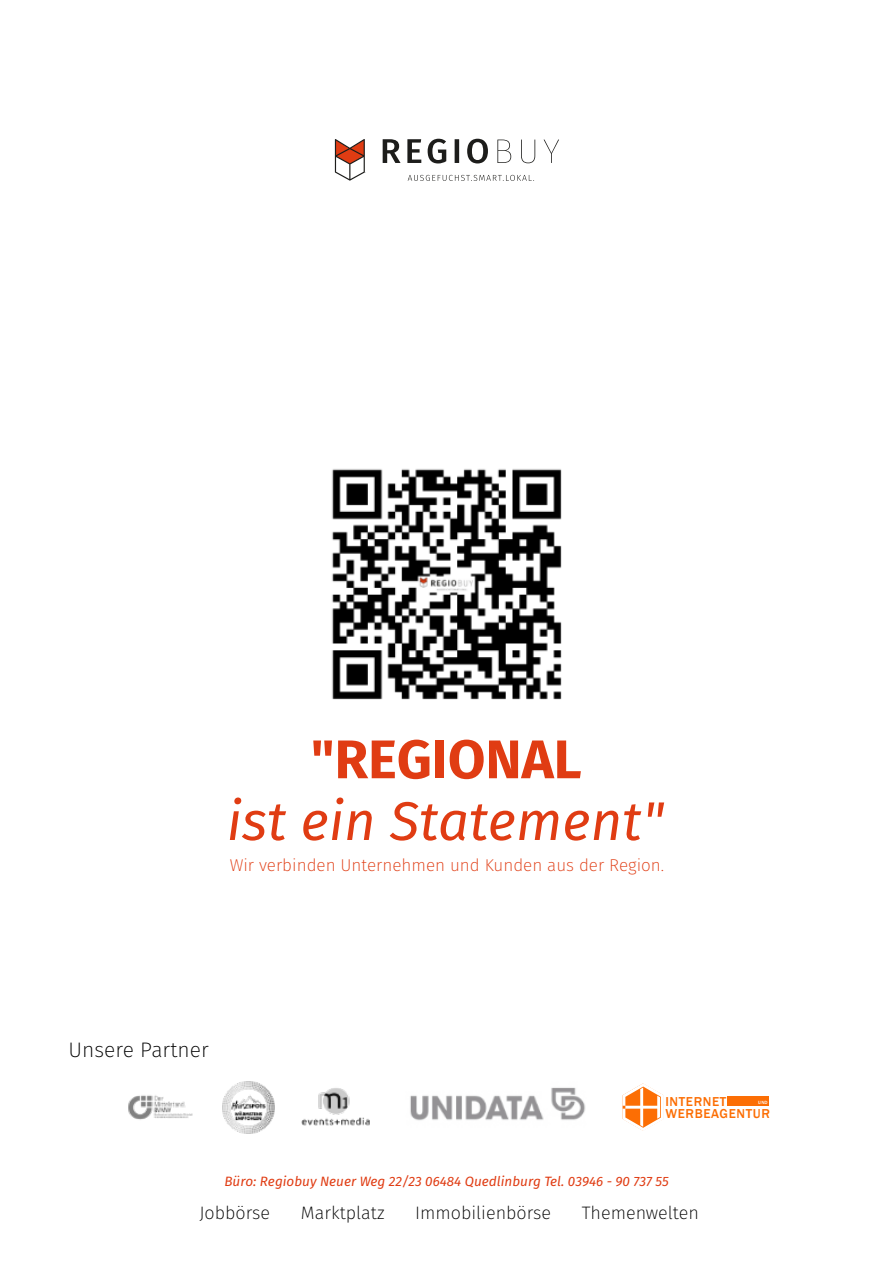
<style>
.page{position:relative;width:894px;height:1264px;background:#fff}
.page>*{position:absolute;margin:0;border:0;box-sizing:border-box;transform-origin:0 0}
.t1{font:italic 54.45px "Fira Sans";color:#e03c13}
.t2{font:700 54.45px "Fira Sans";color:#e03c13}
.t3{font:200 21px "Fira Sans";color:#000}
.t4{font:200 18px "Fira Sans";color:#000}
.t5{font:200 17.1px "Fira Sans";color:#e03c13}
.t6{font:italic 13.5px "Fira Sans";color:#e03c13}
.t7{font:500 13.35px/12.1px "Franklin Gothic";letter-spacing:.05em;color:#fc6e04}
.t8{font:500 4.8px "Franklin Gothic";color:#fefefe}
</style>
<div class="page">
<svg style="left:335px;top:139px;width:30px;height:42px"></svg>
<svg style="left:407px;top:175px;width:127px;height:6px"></svg>
<svg style="left:382px;top:139px;width:177px;height:24px"></svg>
<img style="left:332px;top:469px;width:230px;height:231px">
<img style="left:128px;top:1095px;width:65px;height:25px">
<img style="left:222px;top:1081px;width:53px;height:53px">
<img style="left:301px;top:1088px;width:69px;height:38px">
<img style="left:410px;top:1087px;width:176px;height:34px">
<svg style="left:622px;top:1083px;width:42px;height:48px"></svg>
<div style="left:727px;top:1096px;width:42px;height:9px;background:#fc6e04"></div>
<h1 class="t2" style="left:311px;top:727px;width:272px">"REGIONAL</h1>
<h1 class="t1" style="left:227px;top:789px;width:439px">ist ein Statement"</h1>
<p class="t5" style="left:230px;top:854px;width:436px">Wir verbinden Unternehmen und Kunden aus der Region.</p>
<h2 class="t3" style="left:69px;top:1037px;width:142px">Unsere Partner</h2>
<p class="t7" style="left:665px;top:1095px;width:106px">INTERNET<br>WERBEAGENTUR</p>
<p class="t8" style="left:758px;top:1100px;width:11px">UND</p>
<p class="t6" style="left:224px;top:1173px;width:446px">Büro: Regiobuy Neuer Weg 22/23 06484 Quedlinburg Tel. 03946 - 90 737 55</p>
<h3 class="t4" style="left:199px;top:1202px;width:72px">Jobbörse</h3>
<h3 class="t4" style="left:301px;top:1202px;width:85px">Marktplatz</h3>
<h3 class="t4" style="left:415px;top:1202px;width:137px">Immobilienbörse</h3>
<h3 class="t4" style="left:582px;top:1202px;width:118px">Themenwelten</h3>
</div>
